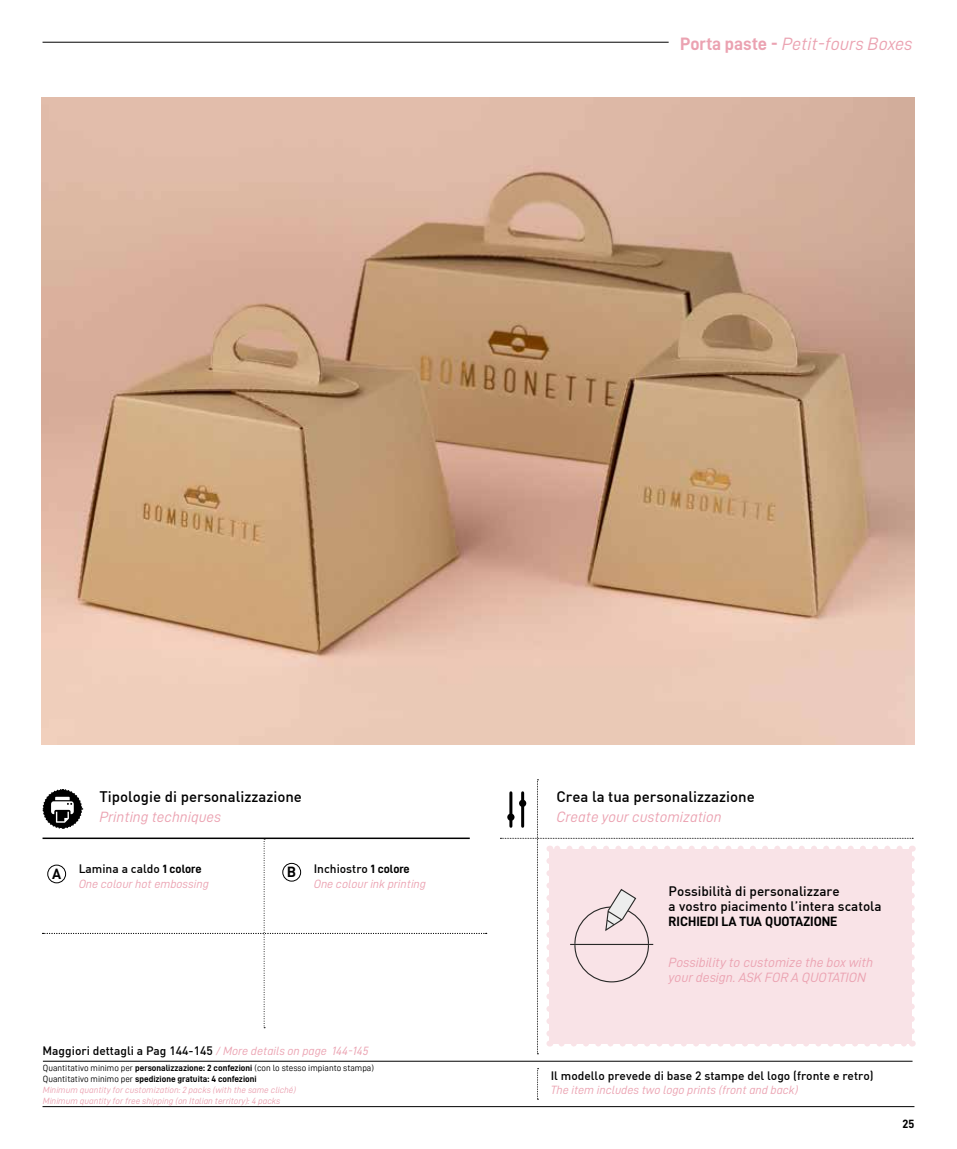
<style>
.page{position:relative;width:957px;height:1149px;background:#fff}
.page>*{position:absolute;margin:0;border:0;box-sizing:border-box;transform-origin:0 0}
.t1{font:18px "D DIN Italic";color:#eba2b1}
.t2{font:500 15px "DIN";color:#000}
.t3{font:15px "D DIN Italic";color:#eba2b1}
.t4{font:15px "D DIN Bold";color:#000}
.t5{font:500 13.5px/15px "DIN";color:#000}
.t6{font:13.5px/15px "D DIN Italic";color:#eba2b1}
.t7{font:13.5px "D DIN Bold";color:#000}
.t8{font:500 12px "DIN";color:#000}
.t9{font:12px "D DIN Italic";color:#eba2b1}
.t10{font:12px "D DIN Bold";color:#000}
.t11{font:9px/10.8px "D DIN Italic";color:#eba2b1}
.t12{font:9px "D DIN";color:#000}
.t13{font:9px "D DIN Bold";color:#000}
.s1{font-family:"D DIN Bold"}
.s2{font-family:"D DIN Bold";font-weight:400}
.s3{font-family:"D DIN Italic";font-weight:400;color:#eba2b1}
.s4{font-family:"D DIN"}
</style>
<div class="page">
<hr style="left:43px;top:1060px;width:869px;height:1px;background:#000">
<hr style="left:43px;top:837px;width:427px;height:1px;background:#000">
<svg style="left:42px;top:789px;width:41px;height:40px"></svg>
<hr style="left:43px;top:1105px;width:871px;height:1px;background:#000">
<img style="left:42px;top:98px;width:872px;height:646px">
<svg style="left:500px;top:779px;width:414px;height:275px"></svg>
<svg style="left:43px;top:838px;width:444px;height:189px"></svg>
<svg style="left:537px;top:1068px;width:1px;height:31px"></svg>
<div style="left:282px;top:862px;width:19px;height:19px;border:1px solid #000;border-radius:50%"></div>
<hr style="left:43px;top:42px;width:625px;height:1px;background:#000">
<h1 class="t1" style="left:680px;top:34px;width:234px"><span class="s1">Porta paste -</span> Petit-fours Boxes</h1>
<p class="t4" style="left:52px;top:865px;width:11px">A</p>
<p class="t2" style="left:99px;top:786px;width:204px">Tipologie di personalizzazione</p>
<p class="t3" style="left:99px;top:808px;width:123px">Printing techniques</p>
<p class="t8" style="left:79px;top:861px;width:124px">Lamina a caldo <span class="s2">1 colore</span></p>
<p class="t9" style="left:79px;top:877px;width:132px">One colour hot embossing</p>
<p class="t4" style="left:287px;top:863px;width:10px">B</p>
<p class="t8" style="left:314px;top:861px;width:97px">Inchiostro <span class="s2">1 colore</span></p>
<p class="t9" style="left:314px;top:877px;width:114px">One colour ink printing</p>
<p class="t8" style="left:43px;top:1042px;width:327px">Maggiori dettagli a Pag 144-145 <span class="s3">/ More details on page 144-145</span></p>
<p class="t12" style="left:43px;top:1062px;width:333px">Quantitativo minimo per <span class="s1">personalizzazione: 2 confezioni</span> (con lo stesso impianto stampa)</p>
<p class="t13" style="left:43px;top:1073px;width:215px"><span class="s4">Quantitativo minimo per</span> spedizione gratuita: 4 confezioni</p>
<p class="t11" style="left:43px;top:1083px;width:255px">Minimum quantity for customization: 2 packs (with the same cliché)<br>Minimum quantity for free shipping (on Italian territory): 4 packs</p>
<p class="t2" style="left:556px;top:786px;width:200px">Crea la tua personalizzazione</p>
<p class="t3" style="left:556px;top:808px;width:167px">Create your customization</p>
<p class="t5" style="left:668px;top:882px;width:214px">Possibilità di personalizzare<br>a vostro piacimento l’intera scatola</p>
<p class="t7" style="left:668px;top:913px;width:170px">RICHIEDI LA TUA QUOTAZIONE</p>
<p class="t6" style="left:668px;top:954px;width:206px">Possibility to customize the box with your design. ASK FOR A QUOTATION</p>
<p class="t8" style="left:551px;top:1068px;width:324px">Il modello prevede di base 2 stampe del logo (fronte e retro)</p>
<p class="t9" style="left:551px;top:1082px;width:249px">The item includes two logo prints (front and back)</p>
<p class="t10" style="left:902px;top:1116px;width:13px">25</p>
</div>
